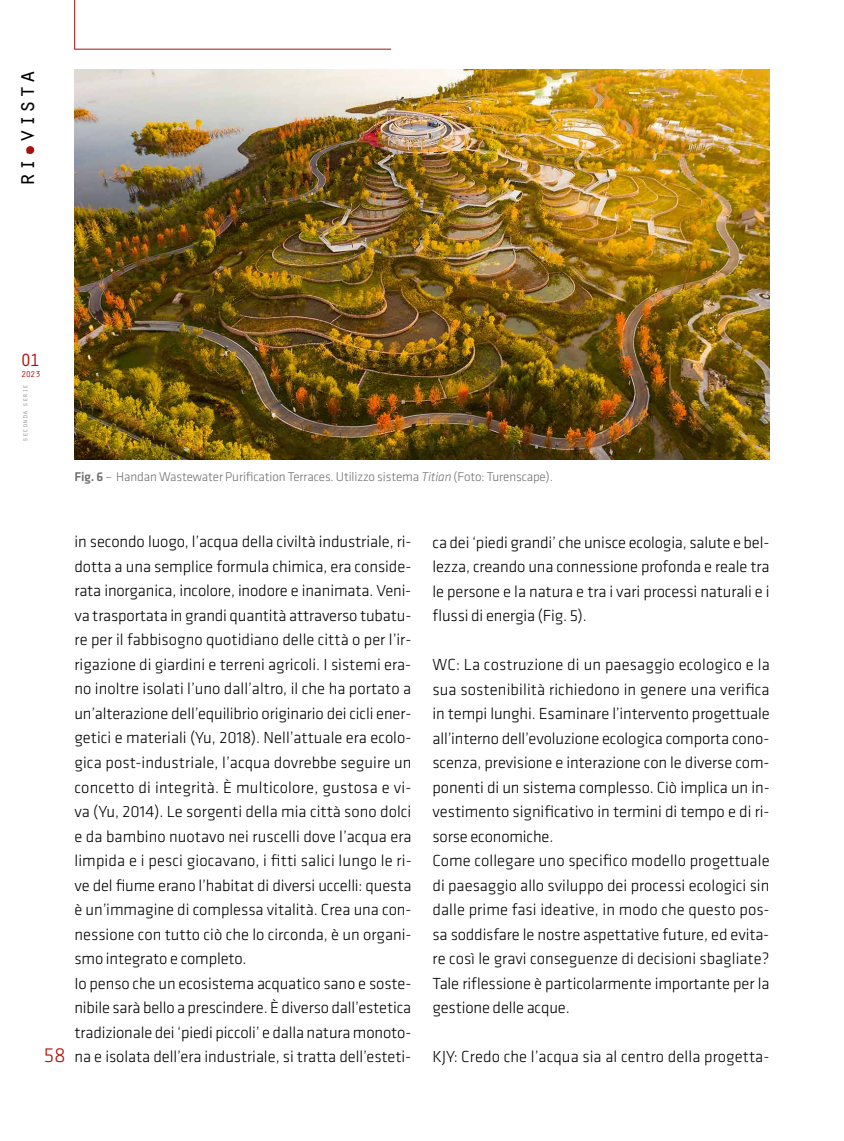
<style>
.page{position:relative;width:844px;height:1141px;background:#fff}
.page>*{position:absolute;margin:0;border:0;box-sizing:border-box;transform-origin:0 0}
.t1{font:24.5px "Orator Std";color:#000}
.t2{font:300 21px "Klavika";color:#ae0f0a}
.t3{font:18.38px "Orator Std";color:#ae0f0a}
.t4{font:300 16.62px/24.5px "Klavika";letter-spacing:-.005em;color:#000}
.t5{font:300 13.12px "Klavika";letter-spacing:-.01em;color:#706f6f}
.t6{font:8.75px "Orator Std";color:#ae0f0a}
.t7{font:7.88px "Orator Std";letter-spacing:-.025em;color:#9d9d9c}
.s1{font-weight:500}
.s2{font-style:italic}
</style>
<div class="page">
<svg style="left:74px;top:0;width:317px;height:50px"></svg>
<div style="left:26px;top:146px;width:8px;height:8px;background:#ae0f0a;border-radius:50%"></div>
<img style="left:74px;top:69px;width:695px;height:391px">
<h1 class="t1" style="left:9px;top:187px;width:119px;rotate:-90deg">ri-vista</h1>
<p class="t3" style="left:20px;top:347px;width:22px">01</p>
<p class="t6" style="left:21px;top:368px;width:21px">2023</p>
<p class="t7" style="left:19px;top:442px;width:59px;rotate:-90deg">seconda serie</p>
<p class="t5" style="left:74px;top:470px;width:480px"><span class="s1">Fig. 6</span> – Handan Wastewater Purification Terraces. Utilizzo sistema <span class="s2">Titian</span> (Foto: Turenscape).</p>
<p class="t2" style="left:44px;top:1044px;width:24px">58</p>
<p class="t4" style="left:74px;top:530px;width:338px">in secondo luogo, l’acqua della civiltà industriale, ri&shy;dotta a una semplice formula chimica, era conside&shy;rata inorganica, incolore, inodore e inanimata. Veni&shy;va trasportata in grandi quantità attraverso tubatu&shy;re per il fabbisogno quotidiano delle città o per l’ir&shy;rigazione di giardini e terreni agricoli. I sistemi era&shy;no inoltre isolati l’uno dall’altro, il che ha portato a un’alterazione dell’equilibrio originario dei cicli ener&shy;getici e materiali (Yu, 2018). Nell’attuale era ecolo&shy;gica post-industriale, l’acqua dovrebbe seguire un concetto di integrità. È multicolore, gustosa e vi&shy;va (Yu, 2014). Le sorgenti della mia città sono dolci e da bambino nuotavo nei ruscelli dove l’acqua era limpida e i pesci giocavano, i fitti salici lungo le ri&shy;ve del fiume erano l’habitat di diversi uccelli: questa è un’immagine di complessa vitalità. Crea una con&shy;nessione con tutto ciò che lo circonda, è un organi&shy;smo integrato e completo.<br>Io penso che un ecosistema acquatico sano e soste&shy;nibile sarà bello a prescindere. È diverso dall’estetica tradizionale dei ‘piedi piccoli’ e dalla natura monoto&shy;na e isolata dell’era industriale, si tratta dell’esteti-</p>
<p class="t4" style="left:432px;top:530px;width:338px;text-align:justify">ca dei ‘piedi grandi’ che unisce ecologia, salute e bel&shy;lezza, creando una connessione profonda e reale tra le persone e la natura e tra i vari processi naturali e i flussi di energia (Fig. 5).</p>
<p class="t4" style="left:432px;top:653px;width:339px">WC: La costruzione di un paesaggio ecologico e la sua sostenibilità richiedono in genere una verifica in tempi lunghi. Esaminare l’intervento progettuale all’interno dell’evoluzione ecologica comporta cono&shy;scenza, previsione e interazione con le diverse com&shy;ponenti di un sistema complesso. Ciò implica un in&shy;vestimento significativo in termini di tempo e di ri&shy;sorse economiche.<br>Come collegare uno specifico modello progettuale di paesaggio allo sviluppo dei processi ecologici sin dalle prime fasi ideative, in modo che questo pos&shy;sa soddisfare le nostre aspettative future, ed evita&shy;re così le gravi conseguenze di decisioni sbagliate?<br>Tale riflessione è particolarmente importante per la gestione delle acque.</p>
<p class="t4" style="left:432px;top:1045px;width:338px">KJY: Credo che l’acqua sia al centro della progetta-</p>
</div>
